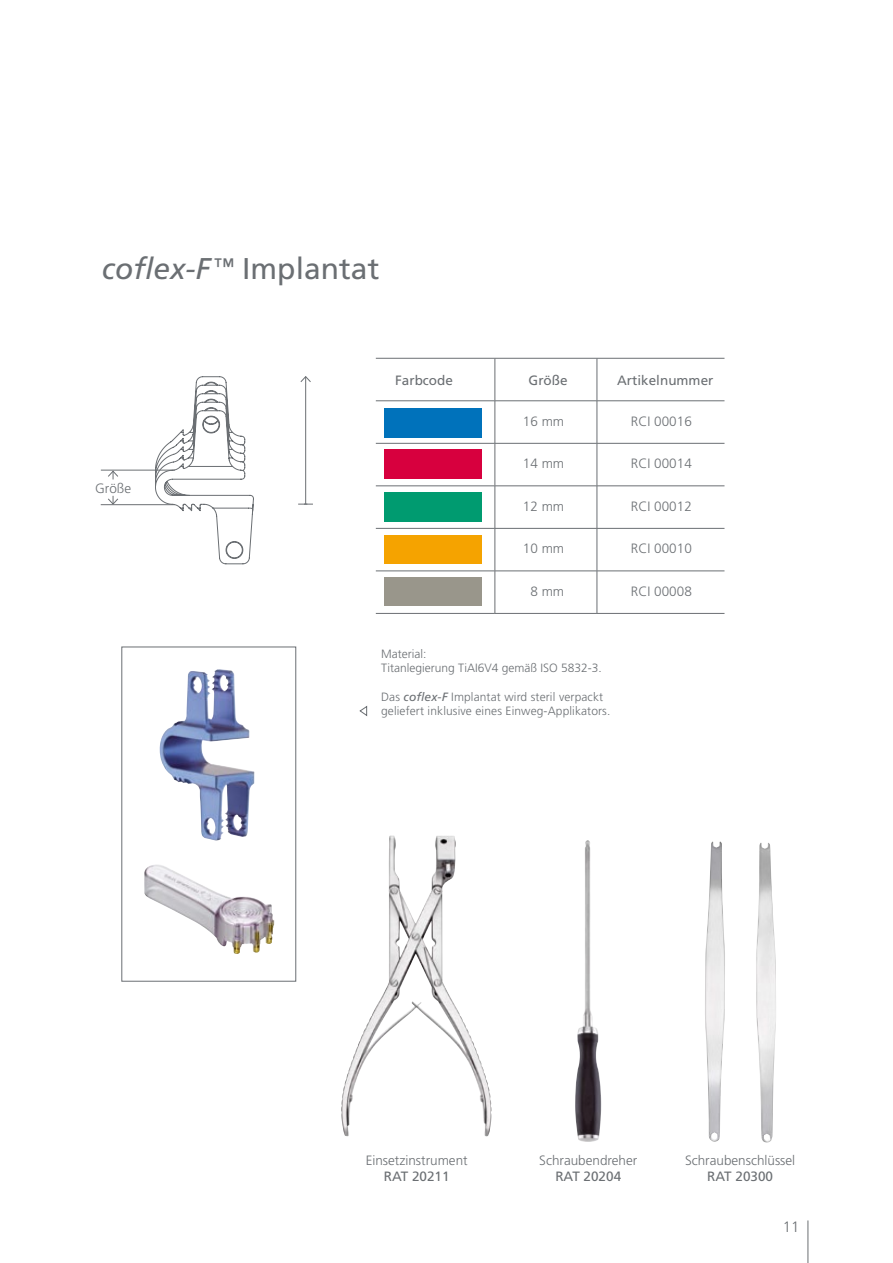
<style>
.page{position:relative;width:893px;height:1263px;background:#fff}
.page>*{position:absolute;margin:0;border:0;box-sizing:border-box;transform-origin:0 0}
.t1{font:30px "Frutiger";color:#6b6f73}
.t2{font:300 15px "Frutiger";color:#6b6f73}
.t3{font:300 13.5px "Frutiger";color:#6b6f73}
.t4{font:13.5px "Frutiger";color:#6b6f73}
.t5{font:300 12px/14.4px "Frutiger";letter-spacing:.01em;color:#6b6f73}
.s1{font-style:italic}
.s2{font-weight:400;font-style:italic}
</style>
<div class="page">
<hr style="left:808px;top:1220px;width:1px;height:43px;background:#6b6f73">
<img style="left:341px;top:835px;width:139px;height:301px">
<img style="left:575px;top:840px;width:26px;height:302px">
<img style="left:705px;top:841px;width:71px;height:301px">
<hr style="left:305px;top:377px;width:1px;height:127px;background:#6b6f73">
<svg style="left:300px;top:376px;width:11px;height:7px"></svg>
<hr style="left:101px;top:470px;width:74px;height:1px;background:#6b6f73">
<hr style="left:101px;top:504px;width:74px;height:1px;background:#6b6f73">
<svg style="left:107px;top:470px;width:12px;height:9px"></svg>
<svg style="left:107px;top:496px;width:12px;height:9px"></svg>
<svg style="left:298px;top:504px;width:15px;height:1px"></svg>
<svg style="left:155px;top:376px;width:99px;height:188px"></svg>
<img style="left:159px;top:669px;width:65px;height:171px">
<div style="left:122px;top:647px;width:174px;height:334px;border:1px solid #6b6f73"></div>
<img style="left:144px;top:864px;width:130px;height:90px">
<hr style="left:376px;top:358px;width:119px;height:1px;background:#6b6f73">
<hr style="left:495px;top:358px;width:102px;height:1px;background:#6b6f73">
<hr style="left:495px;top:358px;width:1px;height:43px;background:#6b6f73">
<hr style="left:597px;top:358px;width:127px;height:1px;background:#6b6f73">
<hr style="left:597px;top:358px;width:1px;height:43px;background:#6b6f73">
<hr style="left:376px;top:400px;width:119px;height:1px;background:#6b6f73">
<hr style="left:495px;top:400px;width:102px;height:1px;background:#6b6f73">
<hr style="left:495px;top:401px;width:1px;height:42px;background:#6b6f73">
<hr style="left:597px;top:400px;width:127px;height:1px;background:#6b6f73">
<hr style="left:597px;top:401px;width:1px;height:42px;background:#6b6f73">
<hr style="left:376px;top:443px;width:119px;height:1px;background:#6b6f73">
<hr style="left:495px;top:443px;width:102px;height:1px;background:#6b6f73">
<hr style="left:495px;top:443px;width:1px;height:43px;background:#6b6f73">
<hr style="left:597px;top:443px;width:127px;height:1px;background:#6b6f73">
<hr style="left:597px;top:443px;width:1px;height:43px;background:#6b6f73">
<hr style="left:376px;top:486px;width:119px;height:1px;background:#6b6f73">
<hr style="left:495px;top:486px;width:102px;height:1px;background:#6b6f73">
<hr style="left:495px;top:486px;width:1px;height:42px;background:#6b6f73">
<hr style="left:597px;top:486px;width:127px;height:1px;background:#6b6f73">
<hr style="left:597px;top:486px;width:1px;height:42px;background:#6b6f73">
<hr style="left:376px;top:528px;width:119px;height:1px;background:#6b6f73">
<hr style="left:495px;top:528px;width:102px;height:1px;background:#6b6f73">
<hr style="left:495px;top:528px;width:1px;height:43px;background:#6b6f73">
<hr style="left:597px;top:528px;width:127px;height:1px;background:#6b6f73">
<hr style="left:597px;top:528px;width:1px;height:43px;background:#6b6f73">
<hr style="left:376px;top:571px;width:119px;height:1px;background:#6b6f73">
<hr style="left:495px;top:571px;width:102px;height:1px;background:#6b6f73">
<hr style="left:495px;top:571px;width:1px;height:42px;background:#6b6f73">
<hr style="left:597px;top:571px;width:127px;height:1px;background:#6b6f73">
<hr style="left:597px;top:571px;width:1px;height:42px;background:#6b6f73">
<hr style="left:376px;top:613px;width:119px;height:1px;background:#6b6f73">
<hr style="left:495px;top:613px;width:102px;height:1px;background:#6b6f73">
<hr style="left:597px;top:613px;width:127px;height:1px;background:#6b6f73">
<div style="left:384px;top:408px;width:98px;height:29px;background:#0072bb"></div>
<div style="left:384px;top:449px;width:98px;height:29px;background:#d7003e"></div>
<div style="left:384px;top:493px;width:98px;height:29px;background:#009b70"></div>
<div style="left:384px;top:535px;width:98px;height:29px;background:#f5a300"></div>
<div style="left:384px;top:577px;width:98px;height:29px;background:#99968b"></div>
<svg style="left:360px;top:706px;width:7px;height:10px"></svg>
<h1 class="t1" style="left:102px;top:251px;width:279px"><span class="s1">coflex-F</span><sup>™</sup> Implantat</h1>
<p class="t3" style="left:95px;top:480px;width:38px">Größe</p>
<p class="t4" style="left:395px;top:373px;width:59px">Farbcode</p>
<p class="t4" style="left:529px;top:373px;width:41px">Größe</p>
<p class="t4" style="left:617px;top:373px;width:98px">Artikelnummer</p>
<p class="t3" style="left:523px;top:414px;width:43px">16 mm</p>
<p class="t3" style="left:631px;top:414px;width:63px">RCI 00016</p>
<p class="t3" style="left:523px;top:456px;width:43px">14 mm</p>
<p class="t3" style="left:631px;top:456px;width:63px">RCI 00014</p>
<p class="t3" style="left:523px;top:498px;width:43px">12 mm</p>
<p class="t3" style="left:631px;top:498px;width:63px">RCI 00012</p>
<p class="t3" style="left:523px;top:541px;width:43px">10 mm</p>
<p class="t3" style="left:631px;top:541px;width:63px">RCI 00010</p>
<p class="t3" style="left:530px;top:583px;width:35px">8 mm</p>
<p class="t3" style="left:631px;top:583px;width:63px">RCI 00008</p>
<p class="t5" style="left:381px;top:646px;width:222px">Material:<br>Titanlegierung TiAI6V4 gemäß ISO 5832-3.</p>
<p class="t5" style="left:381px;top:689px;width:231px">Das <span class="s2">coflex-F</span> Implantat wird steril verpackt geliefert inklusive eines Einweg-Applikators.</p>
<p class="t3" style="left:366px;top:1153px;width:103px">Einsetzinstrument</p>
<p class="t4" style="left:384px;top:1168px;width:67px">RAT 20211</p>
<p class="t3" style="left:539px;top:1153px;width:100px">Schraubendreher</p>
<p class="t4" style="left:555px;top:1168px;width:67px">RAT 20204</p>
<p class="t3" style="left:685px;top:1153px;width:112px">Schraubenschlüssel</p>
<p class="t4" style="left:707px;top:1168px;width:67px">RAT 20300</p>
<p class="t2" style="left:783px;top:1218px;width:18px">11</p>
</div>
